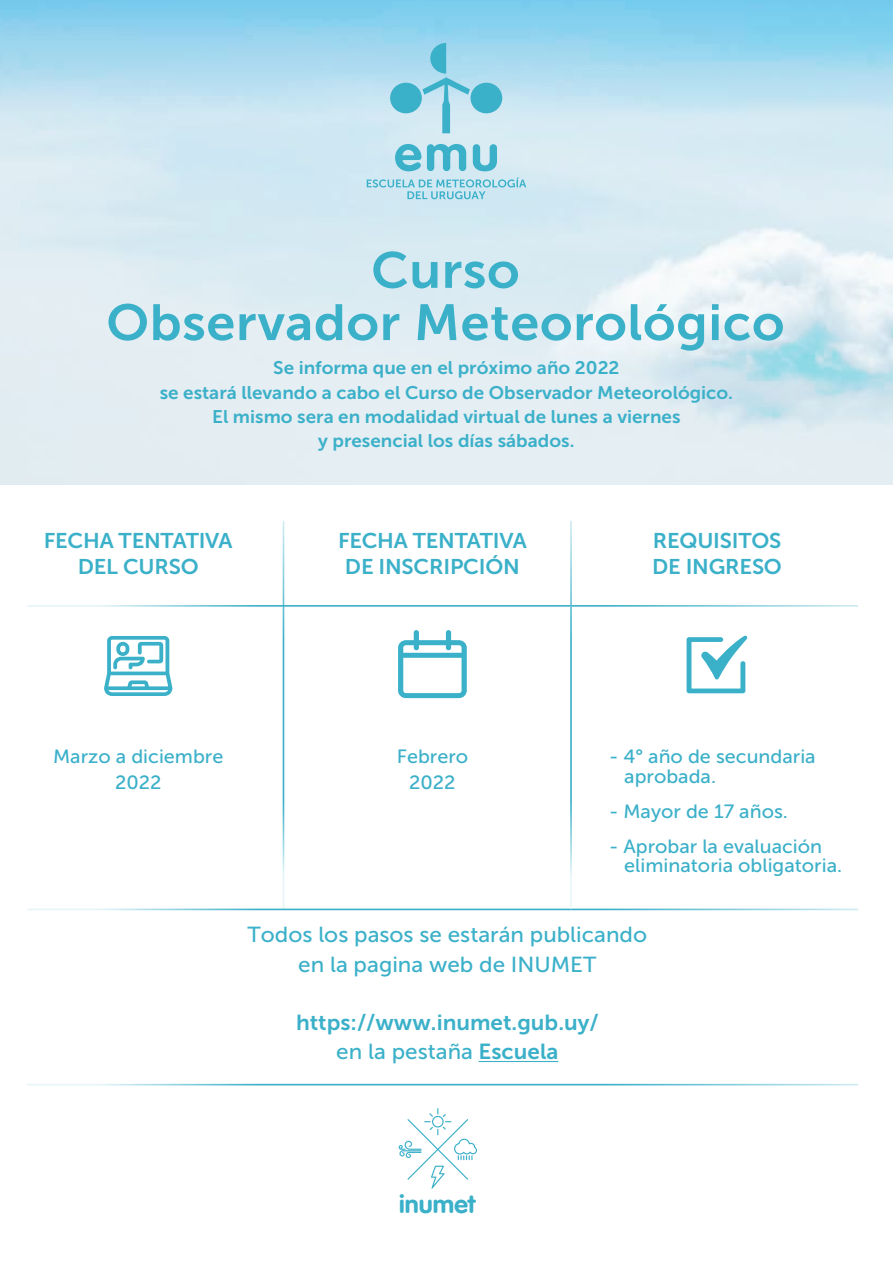
<style>
.page{position:relative;width:893px;height:1263px;background:#fff}
.page>*{position:absolute;margin:0;border:0;box-sizing:border-box;transform-origin:0 0}
.t1{font:50.55px/52.2px "Museo Sans 700";letter-spacing:.01em;color:#3bb0c9;text-align:center;scale:1.04 1}
.t2{font:25.2px "VAG Rounded Bold";color:#3bb0c9}
.t3{font:21.75px/29.2px "Museo Sans 500";color:#3bb0c9;text-align:center;scale:1.04 1}
.t4{font:21.75px "Museo Sans 700";color:#3bb0c9;scale:1.04 1}
.t5{font:21.3px/26.5px "Museo Sans 700";letter-spacing:-.01em;color:#3bb0c9;text-align:center;scale:1.04 1}
.t6{font:19.05px/19.8px "Museo Sans 500";color:#3bb0c9;scale:1.04 1}
.t7{font:18.15px/24.5px "Museo Sans 700";color:#3bb0c9;text-align:center;scale:1.04 1}
.s1{font-family:"Museo Sans 700"}
</style>
<div class="page">
<svg style="left:0;top:0;width:893px;height:484px;background:#cee7f1"></svg>
<svg style="left:395px;top:144px;width:26px;height:27px"></svg>
<svg style="left:427px;top:144px;width:39px;height:27px"></svg>
<svg style="left:473px;top:144px;width:24px;height:27px"></svg>
<div style="left:390px;top:83px;width:32px;height:30px;background:#3bb0c9;border-radius:50%"></div>
<div style="left:471px;top:83px;width:31px;height:30px;background:#3bb0c9;border-radius:50%"></div>
<svg style="left:422px;top:43px;width:48px;height:90px;background:#a0d6e8"></svg>
<svg style="left:367px;top:178px;width:159px;height:21px;background:#aedbe9"></svg>
<svg style="left:399px;top:1108px;width:78px;height:80px"></svg>
<hr style="left:479px;top:1061px;width:79px;height:1px;background:#3bb0c9">
<svg style="left:398px;top:630px;width:69px;height:68px"></svg>
<svg style="left:104px;top:636px;width:68px;height:60px"></svg>
<svg style="left:687px;top:636px;width:60px;height:57px"></svg>
<h1 class="t1" style="left:106px;top:244px;width:654px">Curso<br>Observador Meteorológico</h1>
<p class="t7" style="left:160px;top:355px;width:553px">Se informa que en el próximo año 2022<br>se estará llevando a cabo el Curso de Observador Meteorológico.<br>El mismo sera en modalidad virtual de lunes a viernes<br>y presencial los días sábados.</p>
<p class="t5" style="left:44px;top:527px;width:183px">FECHA TENTATIVA<br>DEL CURSO</p>
<p class="t5" style="left:338px;top:527px;width:183px">FECHA TENTATIVA<br>DE INSCRIPCIÓN</p>
<p class="t5" style="left:652px;top:527px;width:126px;text-align:left">REQUISITOS<br>DE INGRESO</p>
<p class="t6" style="left:53px;top:744px;width:165px;line-height:25.8px;text-align:center">Marzo a diciembre<br>2022</p>
<p class="t6" style="left:397px;top:744px;width:70px;line-height:25.8px;text-align:center">Febrero<br>2022</p>
<p class="t6" style="left:624px;top:747px;width:186px;text-indent:-15px">- 4° año de secundaria aprobada.</p>
<p class="t6" style="left:609px;top:801px;width:174px">- Mayor de 17 años.</p>
<p class="t6" style="left:624px;top:836px;width:211px;text-indent:-15px">- Aprobar la evaluación eliminatoria obligatoria.</p>
<p class="t3" style="left:248px;top:920px;width:386px">Todos los pasos se estarán publicando en la pagina web de INUMET</p>
<p class="t4" style="left:296px;top:1010px;width:293px">https://www.inumet.gub.uy/</p>
<p class="t3" style="left:336px;top:1037px;width:215px">en la pestaña <span class="s1">Escuela</span></p>
<h2 class="t2" style="left:399px;top:1189px;width:78px">inumet</h2>
</div>
